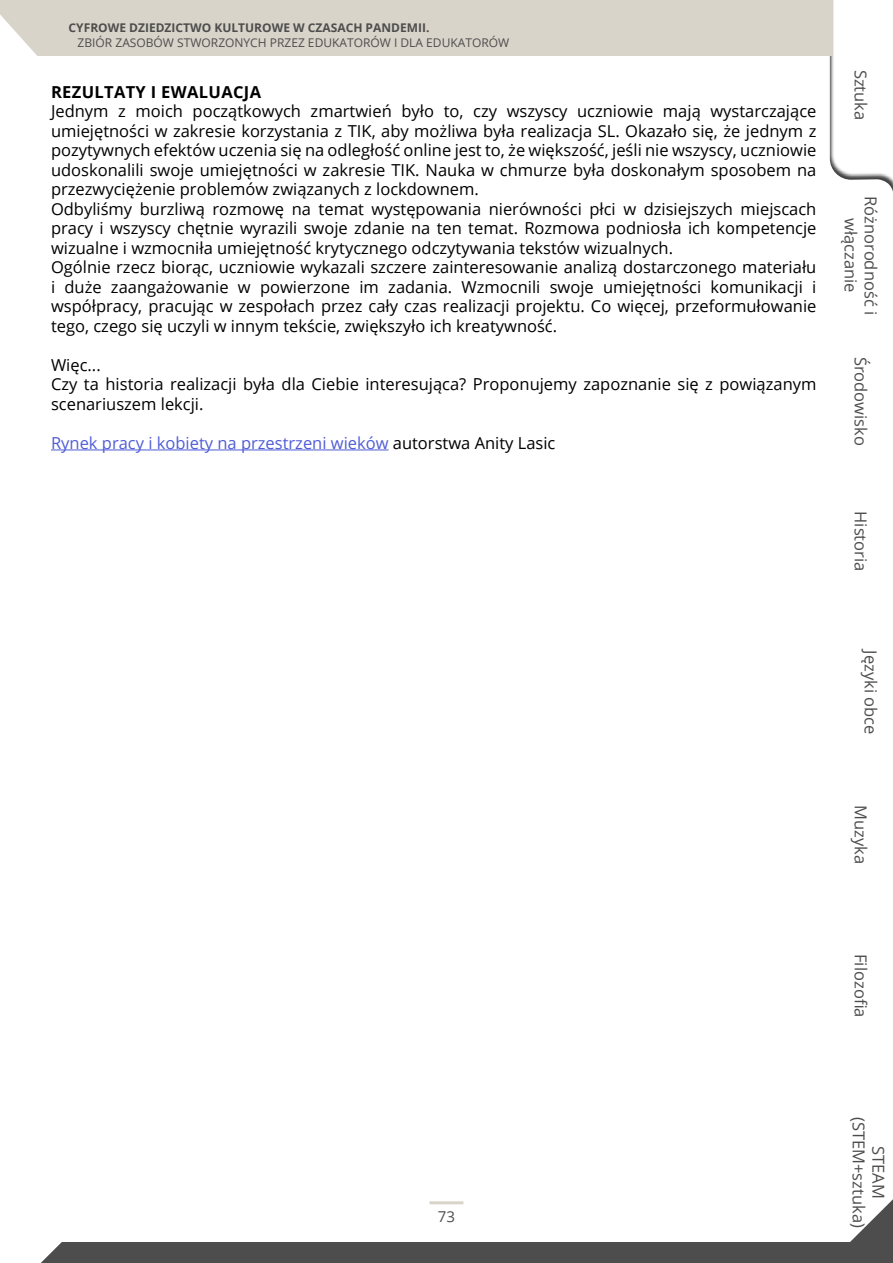
<style>
.page{position:relative;width:893px;height:1263px;background:#fff}
.page>*{position:absolute;margin:0;border:0;box-sizing:border-box;transform-origin:0 0}
.t1{font:16.5px/19.5px "Open Sans";color:#000}
.t2{font:16.5px/19.8px "Open Sans";color:#4d4d4d;text-align:center}
.t3{font:16.5px "Open Sans";color:#4f5cd6}
.t4{font:700 16.5px "Open Sans";letter-spacing:.02em;color:#000}
.t5{font:15px "Open Sans";color:#4d4d4d}
.t6{font:12px "Open Sans";color:#4d4d4d}
.t7{font:700 12px "Open Sans";color:#4d4d4d}
.s1{color:#000}
</style>
<div class="page">
<div style="left:817px;top:0;width:76px;height:207px;background:#000;opacity:.75"></div>
<div style="left:0;top:0;width:832px;height:56px;background:#d9d4ca"></div>
<div style="left:0;top:1242px;width:893px;height:21px;background:#4d4d4d"></div>
<svg style="left:0;top:1242px;width:62px;height:21px"></svg>
<hr style="left:430px;top:1201px;width:33px;height:3px;background:#d9d4ca">
<svg style="left:0;top:15px;width:37px;height:41px"></svg>
<svg style="left:850px;top:1199px;width:43px;height:43px"></svg>
<hr style="left:51px;top:449px;width:338px;height:1px;background:#4f5cd6">
<p class="t7" style="left:69px;top:19px;width:362px">CYFROWE DZIEDZICTWO KULTUROWE W CZASACH PANDEMII.</p>
<p class="t6" style="left:78px;top:34px;width:433px">ZBIÓR ZASOBÓW STWORZONYCH PRZEZ EDUKATORÓW I DLA EDUKATORÓW</p>
<p class="t4" style="left:51px;top:80px;width:212px">REZULTATY I EWALUACJA</p>
<p class="t1" style="left:51px;top:101px;width:767px">Jednym z moich początkowych zmartwień było to, czy wszyscy uczniowie mają wystarczające umiejętności w zakresie korzystania z TIK, aby możliwa była realizacja SL. Okazało się, że jednym z pozytywnych efektów uczenia się na odległość online jest to, że większość, jeśli nie wszyscy, uczniowie udoskonalili swoje umiejętności w zakresie TIK. Nauka w chmurze była doskonałym sposobem na przezwyciężenie problemów związanych z lockdownem.<br>Odbyliśmy burzliwą rozmowę na temat występowania nierówności płci w dzisiejszych miejscach pracy i wszyscy chętnie wyrazili swoje zdanie na ten temat. Rozmowa podniosła ich kompetencje wizualne i wzmocniła umiejętność krytycznego odczytywania tekstów wizualnych.<br>Ogólnie rzecz biorąc, uczniowie wykazali szczere zainteresowanie analizą dostarczonego materiału i duże zaangażowanie w powierzone im zadania. Wzmocnili swoje umiejętności komunikacji i współpracy, pracując w zespołach przez cały czas realizacji projektu. Co więcej, przeformułowanie tego, czego się uczyli w innym tekście, zwiększyło ich kreatywność.</p>
<p class="t1" style="left:51px;top:355px;width:767px">Więc...<br>Czy ta historia realizacji była dla Ciebie interesująca? Proponujemy zapoznanie się z powiązanym scenariuszem lekcji.</p>
<p class="t3" style="left:51px;top:431px;width:506px">Rynek pracy i kobiety na przestrzeni wieków <span class="s1">autorstwa Anity Lasic</span></p>
<p class="t2" style="left:871px;top:70px;width:52px;rotate:90deg">Sztuka</p>
<p class="t2" style="left:881px;top:196px;width:121px;rotate:90deg">Różnorodność i włączanie</p>
<p class="t2" style="left:871px;top:356px;width:91px;rotate:90deg">Środowisko</p>
<p class="t2" style="left:871px;top:511px;width:62px;rotate:90deg">Historia</p>
<p class="t2" style="left:881px;top:650px;width:86px;rotate:90deg">Języki obce</p>
<p class="t2" style="left:871px;top:805px;width:60px;rotate:90deg">Muzyka</p>
<p class="t2" style="left:871px;top:954px;width:65px;rotate:90deg">Filozofia</p>
<p class="t5" style="left:438px;top:1206px;width:19px">73</p>
<p class="t2" style="left:889px;top:1117px;width:112px;rotate:90deg">STEAM (STEM+sztuka)</p>
</div>
